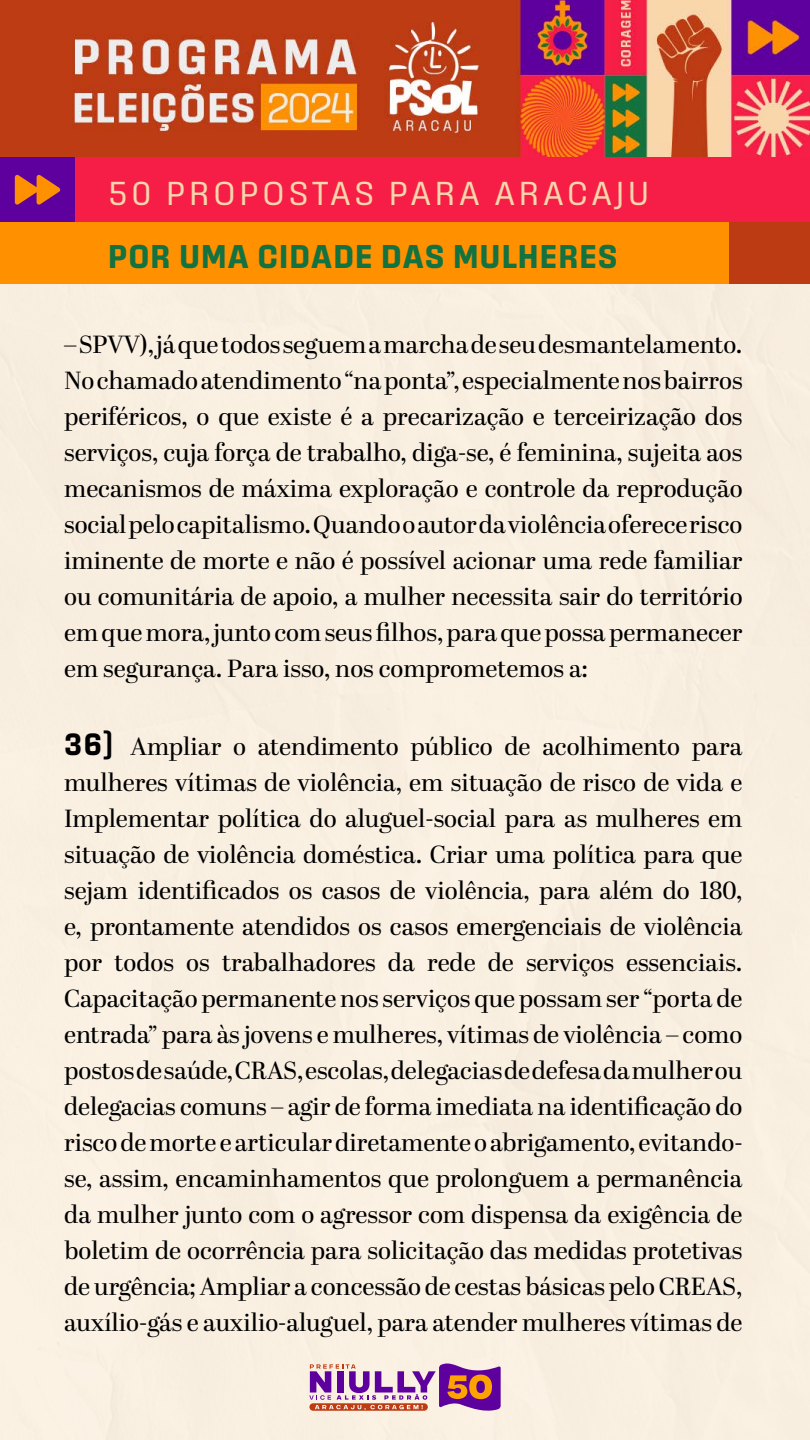
<style>
.page{position:relative;width:810px;height:1440px;background:#fff}
.page>*{position:absolute;margin:0;border:0;box-sizing:border-box;transform-origin:0 0}
.t1{font:34.05px "Sinter";letter-spacing:.1em;color:#f9d6ac}
.t2{font:700 33.75px "Sinter";letter-spacing:.03em;color:#147240}
.t3{font:24.75px/36px "Abril Display";color:#000;text-align:justify}
.s1{font-family:"Sinter";font-weight:700;font-size:31.5px}
</style>
<div class="page">
<svg style="left:309px;top:1363px;width:192px;height:48px;background:#bb81a6"></svg>
<div style="left:75px;top:157px;width:735px;height:66px;background:#f61e46"></div>
<img style="left:0;top:0;width:810px;height:157px">
<div style="left:0;top:157px;width:75px;height:66px;background:#5e009e"></div>
<svg style="left:15px;top:175px;width:45px;height:30px"></svg>
<div style="left:0;top:222px;width:729px;height:62px;background:#ff9100"></div>
<div style="left:729px;top:222px;width:81px;height:62px;background:#bc3b13"></div>
<h1 class="t1" style="left:108px;top:173px;width:543px">50 PROPOSTAS PARA ARACAJU</h1>
<h2 class="t2" style="left:108px;top:236px;width:511px">POR UMA CIDADE DAS MULHERES</h2>
<p class="t3" style="left:64px;top:328px;width:680px">– SPVV), já que todos seguem a marcha de seu desmantelamento.<br>No chamado atendimento “na ponta”, especialmente nos bairros periféricos, o que existe é a precarização e terceirização dos serviços, cuja força de trabalho, diga-se, é feminina, sujeita aos mecanismos de máxima exploração e controle da reprodução social pelo capitalismo. Quando o autor da violência oferece risco iminente de morte e não é possível acionar uma rede familiar ou comunitária de apoio, a mulher necessita sair do território em que mora, junto com seus filhos, para que possa permanecer em segurança. Para isso, nos comprometemos a:</p>
<p class="t3" style="left:64px;top:730px;width:680px"><span class="s1">36)</span> Ampliar o atendimento público de acolhimento para mulheres vítimas de violência, em situação de risco de vida e Implementar política do aluguel-social para as mulheres em situação de violência doméstica. Criar uma política para que sejam identificados os casos de violência, para além do 180, e, prontamente atendidos os casos emergenciais de violência por todos os trabalhadores da rede de serviços essenciais.<br>Capacitação permanente nos serviços que possam ser “porta de entrada” para às jovens e mulheres, vítimas de violência – como postos de saúde, CRAS, escolas, delegacias de defesa da mulher ou delegacias comuns – agir de forma imediata na identificação do risco de morte e articular diretamente o abrigamento, evitando&shy;se, assim, encaminhamentos que prolonguem a permanência da mulher junto com o agressor com dispensa da exigência de boletim de ocorrência para solicitação das medidas protetivas de urgência; Ampliar a concessão de cestas básicas pelo CREAS, auxílio-gás e auxilio-aluguel, para atender mulheres vítimas de</p>
</div>
